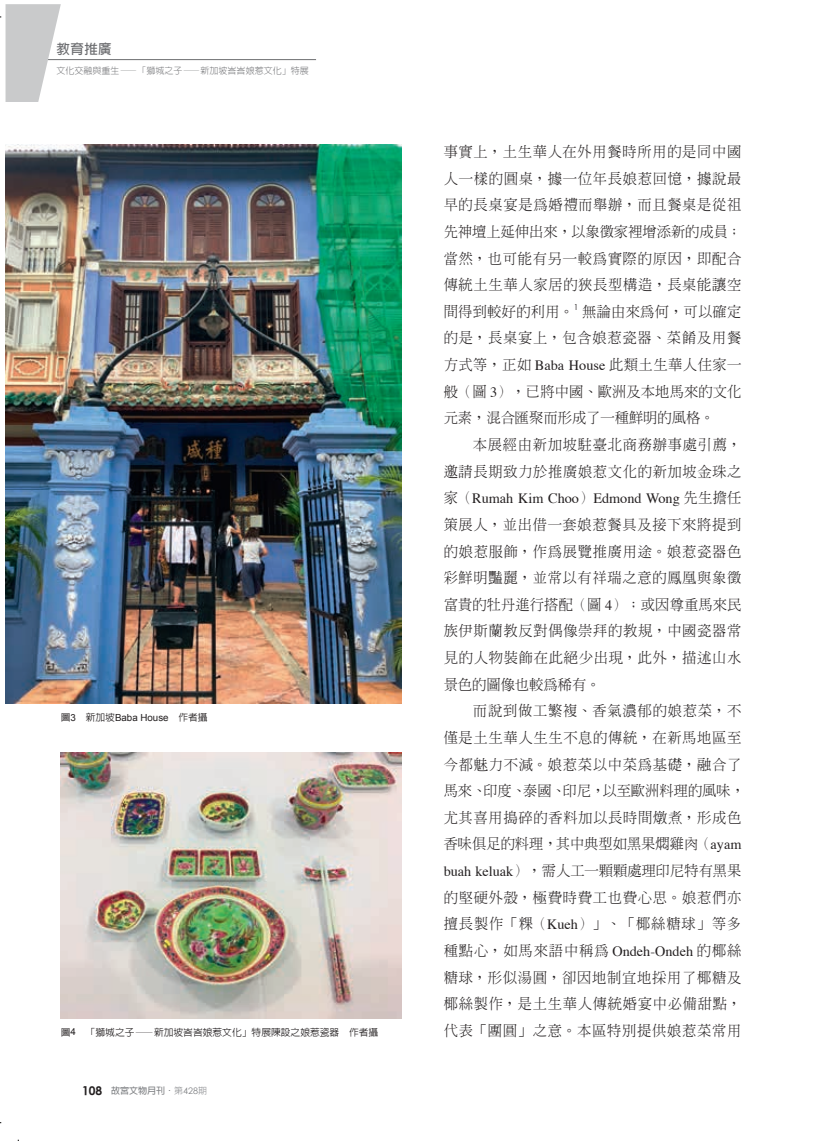
<style>
.page{position:relative;width:826px;height:1141px;background:#fff}
.page>*{position:absolute;margin:0;border:0;box-sizing:border-box;transform-origin:0 0}
.t1{font:300 14.25px/26.5px "AR Ming B5";letter-spacing:.05em;color:#231f20}
.t2{font:14.25px "Times";color:#231f20}
.t3{font:700 13.5px "AR Hei B5";color:#6c6d70}
.t4{font:500 9.75px "AR Hei B5";color:#231f20}
.t5{font:9.75px "Arial";color:#231f20}
.t6{font:300 9px "AR Hei B5";color:#6c6d70}
.t7{font:700 9px "AR Hei B5";color:#808285}
.t8{font:8.25px "Century Gothic";color:#231f20}
.s1{font-family:"AR Hei B5";font-weight:500}
.s2{font-family:"Arial";font-weight:400}
.s3{font-family:"Century Gothic";font-size:12px;color:#231f20}
.s4{font-weight:300}
.s5{font-family:"Century Gothic";font-weight:400}
.s6{font-family:"Times";font-weight:400}
.s7{font-family:"AR Ming B5";font-weight:300}
</style>
<div class="page">
<hr style="left:48px;top:59px;width:268px;height:1px;background:#6c6d70">
<img style="left:6px;top:144px;width:395px;height:559px">
<img style="left:61px;top:752px;width:340px;height:266px">
<svg style="left:0;top:4px;width:61px;height:98px"></svg>
<p class="t3" style="left:57px;top:42px;width:57px">教育推廣</p>
<p class="t6" style="left:57px;top:66px;width:254px">文化交融與重生—「獅城之子—新加坡峇峇娘惹文化」特展</p>
<p class="t5" style="left:61px;top:711px;width:148px"><span class="s1">圖</span>3 <span class="s1">新加坡</span>Baba House<span class="s1">　作者攝</span></p>
<p class="t4" style="left:61px;top:1027px;width:319px">圖<span class="s2">4</span> 「獅城之子—新加坡峇峇娘惹文化」特展陳設之娘惹瓷器　作者攝</p>
<p class="t7" style="left:82px;top:1086px;width:127px"><span class="s3">108</span> 故宮文物月刊·<span class="s4">第</span><span class="s5">428</span><span class="s4">期</span></p>
<p class="t1" style="left:443px;top:138px;width:299px;text-align:justify">事實上，土生華人在外用餐時所用的是同中國人一樣的圓桌，據一位年長娘惹回憶，據說最早的長桌宴是為婚禮而舉辦，而且餐桌是從祖先神壇上延伸出來，以象徵家裡增添新的成員；當然，也可能有另一較為實際的原因，即配合傳統土生華人家居的狹長型構造，長桌能讓空間得到較好的利用。</p>
<p class="t8" style="left:574px;top:302px;width:6px">1</p>
<p class="t1" style="left:443px;top:298px;width:299px;text-indent:138px">無論由來為何，可以確定的是，長桌宴上，包含娘惹瓷器、菜餚及用餐方式等，正如 <span class="s6">Baba House</span> 此類土生華人住家一般（圖 <span class="s6">3</span>），已將中國、歐洲及本地馬來的文化元素，混合匯聚而形成了一種鮮明的風格。<br>　　本展經由新加坡駐臺北商務辦事處引薦，邀請長期致力於推廣娘惹文化的新加坡金珠之</p>
<p class="t2" style="left:443px;top:485px;width:299px"><span class="s7">家（</span>Rumah Kim Choo<span class="s7">）</span>Edmond Wong <span class="s7">先生擔任</span></p>
<p class="t1" style="left:443px;top:511px;width:303px">策展人，並出借一套娘惹餐具及接下來將提到的娘惹服飾，作為展覽推廣用途。娘惹瓷器色彩鮮明豔麗，並常以有祥瑞之意的鳳凰與象徵富貴的牡丹進行搭配（圖 <span class="s6">4</span>）；或因尊重馬來民族伊斯蘭教反對偶像崇拜的教規，中國瓷器常見的人物裝飾在此絕少出現，此外，描述山水景色的圖像也較為稀有。<br>　　而說到做工繁複、香氣濃郁的娘惹菜，不僅是土生華人生生不息的傳統，在新馬地區至今都魅力不減。娘惹菜以中菜為基礎，融合了馬來、印度、泰國、印尼，以至歐洲料理的風味，尤其喜用搗碎的香料加以長時間燉煮，形成色香味俱足的料理，其中典型如黑果燜雞肉（<span class="s6">ayam buah keluak</span>），需人工一顆顆處理印尼特有黑果的堅硬外殼，極費時費工也費心思。娘惹們亦擅長製作「粿（<span class="s6">Kueh</span>）」、「椰絲糖球」等多種點心，如馬來語中稱為 <span class="s6">Ondeh-Ondeh</span> 的椰絲糖球，形似湯圓，卻因地制宜地採用了椰糖及椰絲製作，是土生華人傳統婚宴中必備甜點，代表「團圓」之意。本區特別提供娘惹菜常用</p>
</div>
